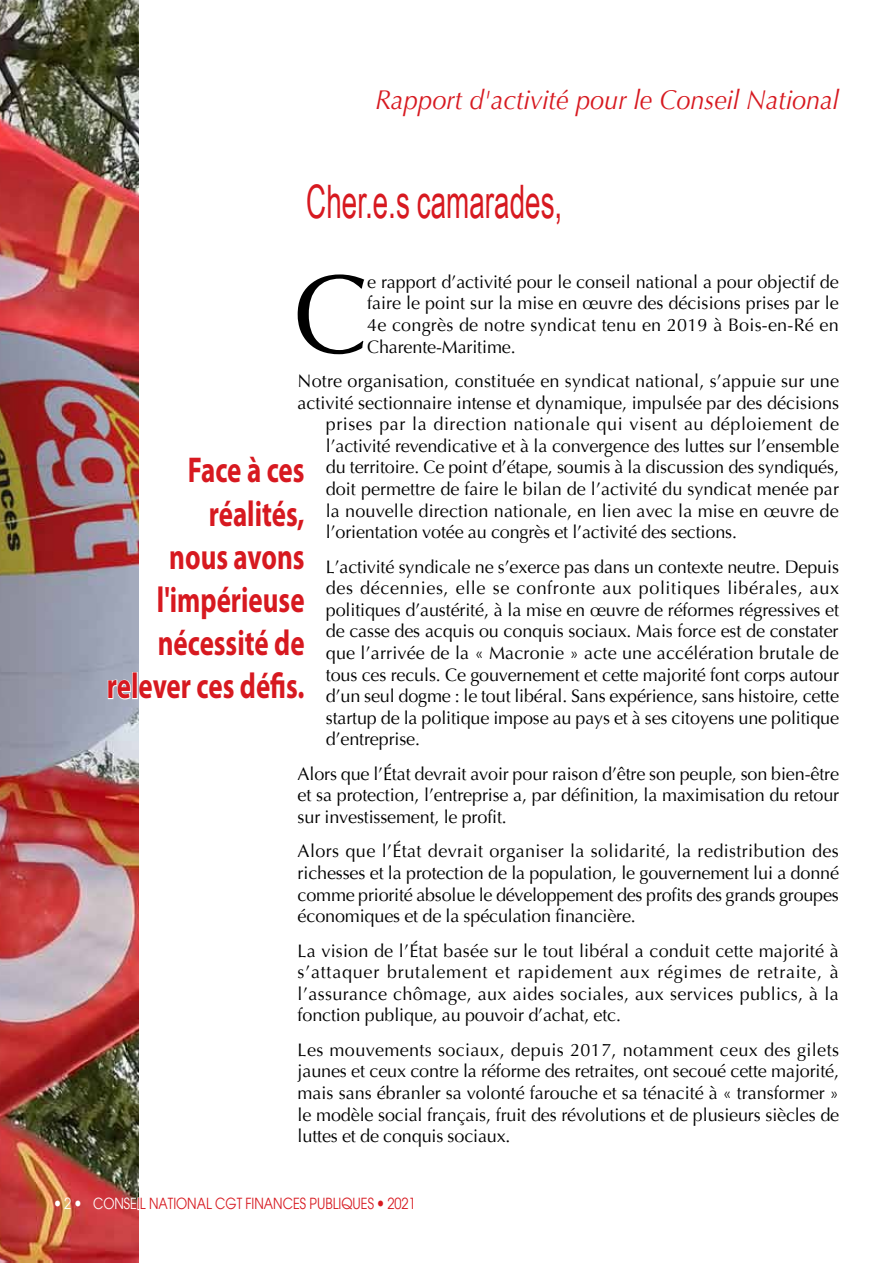
<style>
.page{position:relative;width:893px;height:1263px;background:#fff}
.page>*{position:absolute;margin:0;border:0;box-sizing:border-box;transform-origin:0 0}
.t1{font:112.65px "Optima";color:#000}
.t2{font:46.2px "Arial Narrow";color:#d71920;scale:.73 1}
.t3{font:700 36px/43.2px "Myriad Pro";color:#d71920;text-align:right;scale:.75 1}
.t4{font:italic 27px "Optima";color:#d71920;scale:.94 1}
.t5{font:18px/21.6px "Optima";letter-spacing:-.01em;color:#000;text-align:justify}
.t6{font:18px "Optima";letter-spacing:.01em;color:#000}
.t7{font:18px "Optima";letter-spacing:.03em;color:#000}
.t8{font:15px "Avant Garde";color:#d71920;scale:.85 1}
.t9{font:15px "Avant Garde";color:#fff;scale:.85 1}
.s1{color:#fff}
</style>
<div class="page">
<img style="left:0;top:0;width:138px;height:1262px">
<svg style="left:107px;top:679px;width:25px;height:21px"></svg>
<div style="left:132px;top:672px;width:6px;height:27px;border:2px solid #fff"></div>
<svg style="left:137px;top:1197px;width:2px;height:13px"></svg>
<svg style="left:55px;top:1201px;width:5px;height:6px"></svg>
<svg style="left:76px;top:1201px;width:4px;height:6px"></svg>
<h3 class="t4" style="left:375px;top:84px;width:495px">rapport d'activité pour le conseil National</h3>
<h2 class="t2" style="left:306px;top:167px;width:352px">Cher.e.s camarades,</h2>
<h1 class="t1" style="left:293px;top:250px;width:77px">C</h1>
<p class="t5" style="left:367px;top:271px;width:473px">e rapport d’activité pour le conseil national a pour objectif de faire le point sur la mise en œuvre des décisions prises par le 4e congrès de notre syndicat tenu en 2019 à Bois-en-Ré en Charente-Maritime.</p>
<p class="t6" style="left:298px;top:370px;width:543px">Notre organisation, constituée en syndicat national, s’appuie sur une</p>
<p class="t5" style="left:298px;top:392px;width:543px">activité sectionnaire intense et dynamique, impulsée par des décisions</p>
<p class="t7" style="left:326px;top:414px;width:515px">prises par la direction nationale qui visent au déploiement de</p>
<p class="t5" style="left:326px;top:435px;width:515px">l’activité revendicative et à la convergence des luttes sur l’ensemble</p>
<p class="t5" style="left:326px;top:457px;width:515px">du territoire. Ce point d’étape, soumis à la discussion des syndiqués,</p>
<p class="t5" style="left:326px;top:478px;width:515px">doit permettre de faire le bilan de l’activité du syndicat menée par</p>
<p class="t5" style="left:326px;top:500px;width:514px">la nouvelle direction nationale, en lien avec la mise en œuvre de</p>
<p class="t5" style="left:326px;top:522px;width:413px">l’orientation votée au congrès et l’activité des sections.</p>
<p class="t5" style="left:326px;top:556px;width:515px">L’activité syndicale ne s’exerce pas dans un contexte neutre. Depuis des décennies, elle se confronte aux politiques libérales, aux politiques d’austérité, à la mise en œuvre de réformes régressives et de casse des acquis ou conquis sociaux. Mais force est de constater que l’arrivée de la « Macronie » acte une accélération brutale de tous ces reculs. Ce gouvernement et cette majorité font corps autour d’un seul dogme : le tout libéral. Sans expérience, sans histoire, cette startup de la politique impose au pays et à ses citoyens une politique d’entreprise.</p>
<p class="t5" style="left:298px;top:763px;width:543px">Alors que l’État devrait avoir pour raison d’être son peuple, son bien-être et sa protection, l’entreprise a, par définition, la maximisation du retour sur investissement, le profit.</p>
<p class="t5" style="left:298px;top:841px;width:543px">Alors que l’État devrait organiser la solidarité, la redistribution des richesses et la protection de la population, le gouvernement lui a donné comme priorité absolue le développement des profits des grands groupes économiques et de la spéculation financière.</p>
<p class="t5" style="left:298px;top:940px;width:543px">La vision de l’État basée sur le tout libéral a conduit cette majorité à s’attaquer brutalement et rapidement aux régimes de retraite, à l’assurance chômage, aux aides sociales, aux services publics, à la fonction publique, au pouvoir d’achat, etc.</p>
<p class="t5" style="left:298px;top:1039px;width:543px">Les mouvements sociaux, depuis 2017, notamment ceux des gilets jaunes et ceux contre la réforme des retraites, ont secoué cette majorité, mais sans ébranler sa volonté farouche et sa ténacité à « transformer » le modèle social français, fruit des révolutions et de plusieurs siècles de luttes et de conquis sociaux.</p>
<h3 class="t3" style="left:107px;top:447px;width:265px">face à ces réalités,<br>nous avons l'impérieuse nécessité de relever ces défis.</h3>
<p class="t9" style="left:64px;top:1195px;width:10px">2</p>
<p class="t8" style="left:93px;top:1195px;width:381px"><span class="s1">CONSE</span>IL NATIONAL CGT FINANCES PUBLIQUES 2021</p>
</div>
